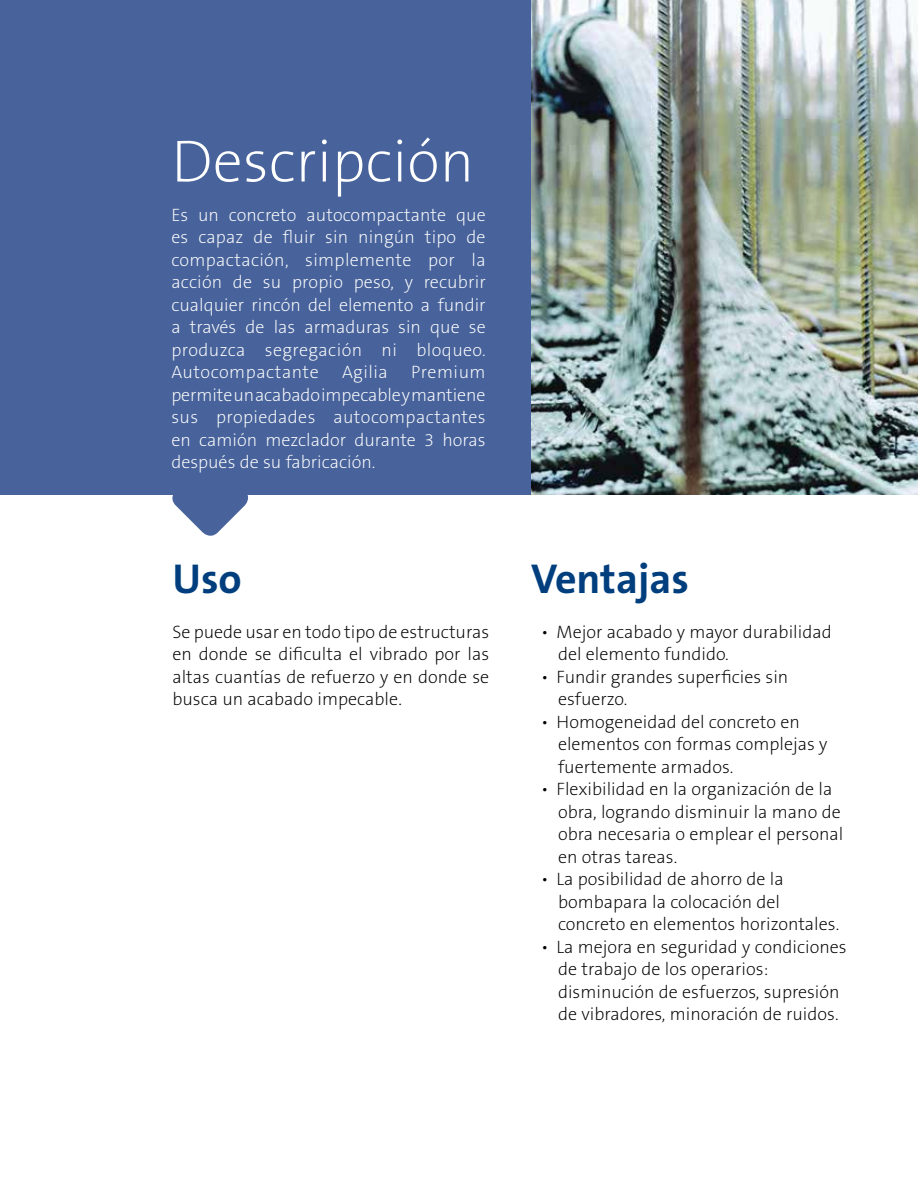
<style>
.page{position:relative;width:918px;height:1188px;background:#fff}
.page>*{position:absolute;margin:0;border:0;box-sizing:border-box;transform-origin:0 0}
.t1{font:200 60px "The Sans B2";color:#fff}
.t2{font:700 42px "The Sans B7";color:#003e7e}
.t3{font:200 18px/22.5px "The Sans B2";color:#000}
.t4{font:200 18px/22.5px "The Sans B2";color:#fff;text-align:justify}
</style>
<div class="page">
<div style="left:0;top:0;width:897px;height:495px;background:#48639b"></div>
<svg style="left:172px;top:495px;width:77px;height:41px"></svg>
<img style="left:531px;top:0;width:387px;height:495px">
<h1 class="t1" style="left:171px;top:129px;width:305px">Descripción</h1>
<p class="t4" style="left:171px;top:204px;width:316px">Es un concreto autocompactante que es capaz de fluir sin ningún tipo de compactación, simplemente por la acción de su propio peso, y recubrir cualquier rincón del elemento a fundir a través de las armaduras sin que se produzca segregación ni bloqueo.<br>Autocompactante</p>
<p class="t4" style="left:342px;top:361px;width:47px">Agilia</p>
<p class="t4" style="left:171px;top:361px;width:316px;text-indent:240px">Premium permite un acabado impecable y mantiene sus propiedades autocompactantes en camión mezclador durante 3 horas después de su fabricación.</p>
<h2 class="t2" style="left:172px;top:556px;width:71px">Uso</h2>
<p class="t3" style="left:172px;top:621px;width:318px;text-align:justify">Se puede usar en todo tipo de estructuras en donde se dificulta el vibrado por las altas cuantías de refuerzo y en donde se busca un acabado impecable.</p>
<h2 class="t2" style="left:531px;top:556px;width:159px">Ventajas</h2>
<p class="t3" style="left:558px;top:621px;width:275px;text-indent:-17px">• Mejor acabado y mayor durabilidad del elemento fundido.</p>
<p class="t3" style="left:558px;top:666px;width:232px;text-indent:-17px">• Fundir grandes superficies sin esfuerzo.</p>
<p class="t3" style="left:558px;top:711px;width:271px;text-indent:-17px">• Homogeneidad del concreto en elementos con formas complejas y fuertemente armados.</p>
<p class="t3" style="left:558px;top:778px;width:287px;text-indent:-17px">• Flexibilidad en la organización de la obra, logrando disminuir la mano de obra necesaria o emplear el personal en otras tareas.</p>
<p class="t3" style="left:558px;top:868px;width:283px;text-indent:-17px">• La posibilidad de ahorro de la bombapara la colocación del concreto en elementos horizontales.</p>
<p class="t3" style="left:558px;top:936px;width:290px;text-indent:-17px">• La mejora en seguridad y condiciones de trabajo de los operarios: disminución de esfuerzos, supresión de vibradores, minoración de ruidos.</p>
</div>
